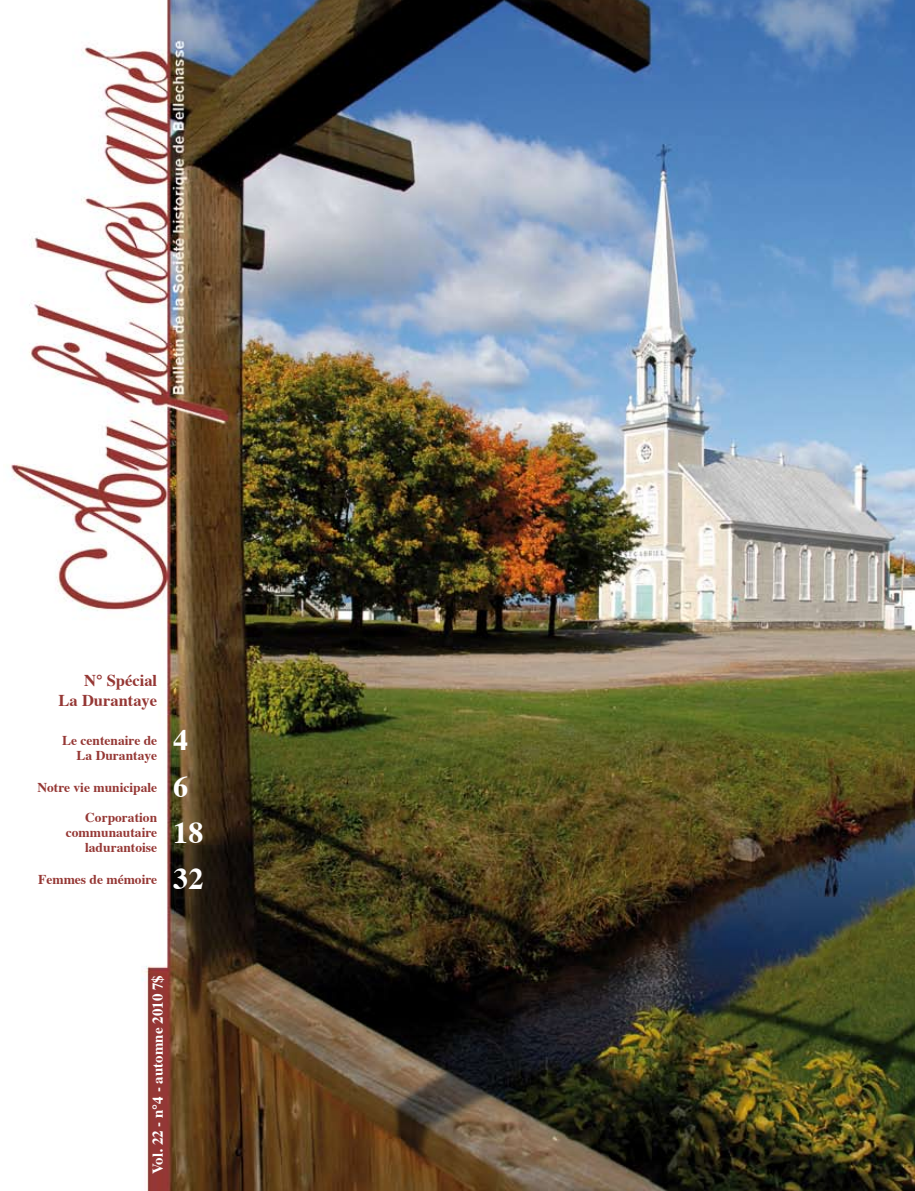
<style>
.page{position:relative;width:915px;height:1191px;background:#fff}
.page>*{position:absolute;margin:0;border:0;box-sizing:border-box;transform-origin:0 0}
.t1{font:700 30px "Times";color:#fff}
.t2{font:700 16.5px/19.5px "Times";color:#953734;text-align:right}
.t3{font:700 15px "Times";color:#fff}
.t4{font:700 13.5px/15px "Times";color:#953734;text-align:right}
</style>
<div class="page">
<img style="left:11px;top:0;width:903px;height:1191px">
<p class="t2" style="left:59px;top:669px;width:100px">N° Spécial<br>La Durantaye</p>
<p class="t4" style="left:62px;top:732px;width:96px">Le centenaire de<br>La Durantaye</p>
<h1 class="t1" style="left:173px;top:711px;width:16px">4</h1>
<p class="t4" style="left:37px;top:778px;width:121px">Notre vie municipale</p>
<h1 class="t1" style="left:173px;top:758px;width:16px">6</h1>
<p class="t4" style="left:66px;top:808px;width:93px">Corporation communautaire ladurantoise</p>
<h1 class="t1" style="left:173px;top:804px;width:32px">18</h1>
<p class="t4" style="left:38px;top:870px;width:120px">Femmes de mémoire</p>
<h1 class="t1" style="left:173px;top:850px;width:32px">32</h1>
<p class="t3" style="left:143px;top:1174px;width:200px;rotate:-90deg">Vol. 22 - n°4 - automne 2010 7$</p>
</div>
